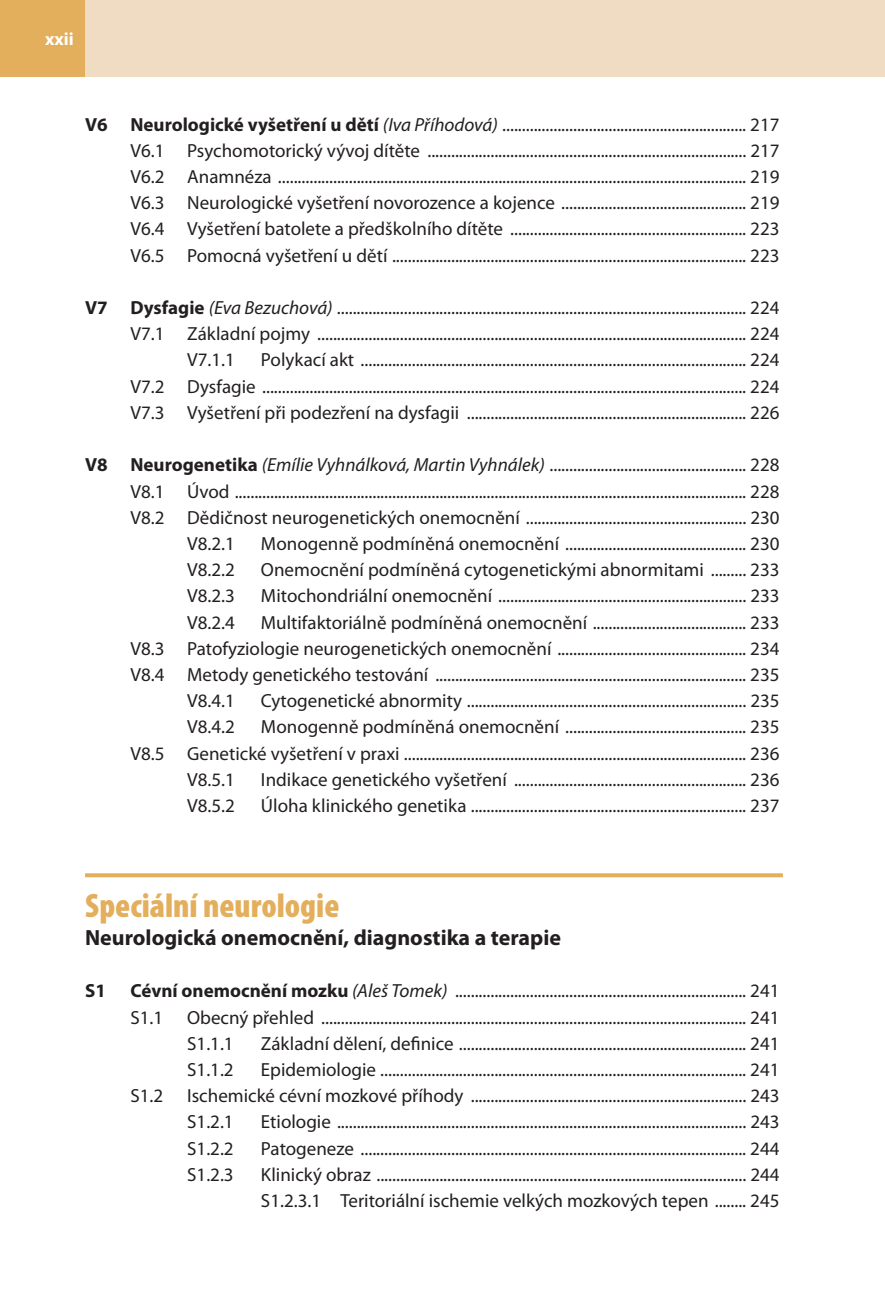
<style>
.page{position:relative;width:885px;height:1316px;background:#fff}
.page>*{position:absolute;margin:0;border:0;box-sizing:border-box;transform-origin:0 0}
.t1{font:900 condensed 34px "Myriad Pro";color:#e4af5c}
.t2{font:700 22px "Myriad Pro";color:#231f20}
.t3{font:19px/26.2px "Myriad Pro";color:#231f20}
.t4{font:700 19px "Myriad Pro";color:#231f20}
.t5{font:700 18px "Myriad Pro";color:#fff}
.s1{font-weight:700}
.s2{font-style:italic}
</style>
<div class="page">
<div style="left:0;top:0;width:85px;height:77px;background:#e4af5c"></div>
<div style="left:85px;top:0;width:799px;height:77px;background:#f0dcc3"></div>
<svg style="left:85px;top:873px;width:697px;height:4px;background:#e5b466"></svg>
<p class="t5" style="left:45px;top:32px;width:30px">xxii</p>
<p class="t3" style="left:130px;top:113px;width:650px;text-align:justify;text-indent:-45px"><span class="s1">V6 Neurologické vyšetření u dětí</span> <span class="s2">(Iva Příhodová)</span> .............................................................. 217<br>V6.1 Psychomotorický vývoj dítěte ................................................................................. 217<br>V6.2 Anamnéza ....................................................................................................................... 219<br>V6.3 Neurologické vyšetření novorozence a kojence ............................................... 219<br>V6.4 Vyšetření batolete a předškolního dítěte ............................................................ 223<br>V6.5 Pomocná vyšetření u dětí .......................................................................................... 223</p>
<p class="t3" style="left:85px;top:296px;width:695px"><span class="s1">V7 Dysfagie</span> <span class="s2">(Eva Bezuchová)</span> ........................................................................................................ 224</p>
<p class="t3" style="left:130px;top:323px;width:650px">V7.1 Základní pojmy ............................................................................................................. 224</p>
<p class="t3" style="left:187px;top:349px;width:49px">V7.1.1</p>
<p class="t3" style="left:130px;top:349px;width:650px;text-align:justify;text-indent:130px">Polykací akt .................................................................................................. 224<br>V7.2 Dysfagie ........................................................................................................................... 224<br>V7.3 Vyšetření při podezření na dysfagii ....................................................................... 226</p>
<p class="t3" style="left:85px;top:454px;width:695px"><span class="s1">V8 Neurogenetika</span> <span class="s2">(Emílie Vyhnálková, Martin Vyhnálek)</span> .................................................. 228</p>
<p class="t3" style="left:130px;top:480px;width:650px">V8.1 Úvod .................................................................................................................................. 228</p>
<p class="t3" style="left:130px;top:506px;width:650px">V8.2 Dědičnost neurogenetických onemocnění ........................................................ 230</p>
<p class="t3" style="left:187px;top:532px;width:49px">V8.2.1</p>
<p class="t3" style="left:261px;top:532px;width:520px">Monogenně podmíněná onemocnění .............................................. 230</p>
<p class="t3" style="left:187px;top:558px;width:49px">V8.2.2</p>
<p class="t3" style="left:261px;top:558px;width:520px">Onemocnění podmíněná cytogenetickými abnormitami ......... 233</p>
<p class="t3" style="left:187px;top:585px;width:49px">V8.2.3</p>
<p class="t3" style="left:261px;top:585px;width:520px">Mitochondriální onemocnění ............................................................... 233</p>
<p class="t3" style="left:187px;top:611px;width:49px">V8.2.4</p>
<p class="t3" style="left:261px;top:611px;width:520px">Multifaktoriálně podmíněná onemocnění ....................................... 233</p>
<p class="t3" style="left:130px;top:637px;width:650px">V8.3 Patofyziologie neurogenetických onemocnění ................................................ 234</p>
<p class="t3" style="left:130px;top:663px;width:650px">V8.4 Metody genetického testování ............................................................................... 235</p>
<p class="t3" style="left:187px;top:689px;width:49px">V8.4.1</p>
<p class="t3" style="left:261px;top:689px;width:520px">Cytogenetické abnormity ....................................................................... 235</p>
<p class="t3" style="left:187px;top:716px;width:49px">V8.4.2</p>
<p class="t3" style="left:261px;top:716px;width:520px">Monogenně podmíněná onemocnění .............................................. 235</p>
<p class="t3" style="left:130px;top:742px;width:650px">V8.5 Genetické vyšetření v praxi ....................................................................................... 236</p>
<p class="t3" style="left:187px;top:768px;width:49px">V8.5.1</p>
<p class="t3" style="left:261px;top:768px;width:520px">Indikace genetického vyšetření ........................................................... 236</p>
<p class="t3" style="left:187px;top:794px;width:49px">V8.5.2</p>
<p class="t3" style="left:261px;top:794px;width:520px">Úloha klinického genetika ...................................................................... 237</p>
<h1 class="t1" style="left:85px;top:892px;width:256px">Speciální neurologie</h1>
<p class="t2" style="left:85px;top:929px;width:477px">Neurologická onemocnění, diagnostika a terapie</p>
<p class="t4" style="left:85px;top:983px;width:22px">S1</p>
<p class="t3" style="left:130px;top:979px;width:650px"><span class="s1">Cévní onemocnění mozku</span> <span class="s2">(Aleš Tomek)</span> .......................................................................... 241<br>S1.1</p>
<p class="t3" style="left:187px;top:1006px;width:593px">Obecný přehled ............................................................................................................ 241<br>S1.1.1</p>
<p class="t3" style="left:261px;top:1032px;width:520px">Základní dělení, definice ......................................................................... 241</p>
<p class="t3" style="left:187px;top:1058px;width:48px">S1.1.2</p>
<p class="t3" style="left:261px;top:1058px;width:520px">Epidemiologie ............................................................................................. 241</p>
<p class="t3" style="left:130px;top:1084px;width:34px">S1.2</p>
<p class="t3" style="left:187px;top:1084px;width:594px">Ischemické cévní mozkové příhody ...................................................................... 243<br>S1.2.1</p>
<p class="t3" style="left:261px;top:1110px;width:520px">Etiologie ........................................................................................................ 243</p>
<p class="t3" style="left:187px;top:1137px;width:48px">S1.2.2</p>
<p class="t3" style="left:261px;top:1137px;width:520px">Patogeneze .................................................................................................. 244</p>
<p class="t3" style="left:187px;top:1163px;width:48px">S1.2.3</p>
<p class="t3" style="left:261px;top:1163px;width:520px">Klinický obraz .............................................................................................. 244<br>S1.2.3.1 Teritoriální ischemie velkých mozkových tepen ........ 245</p>
</div>
